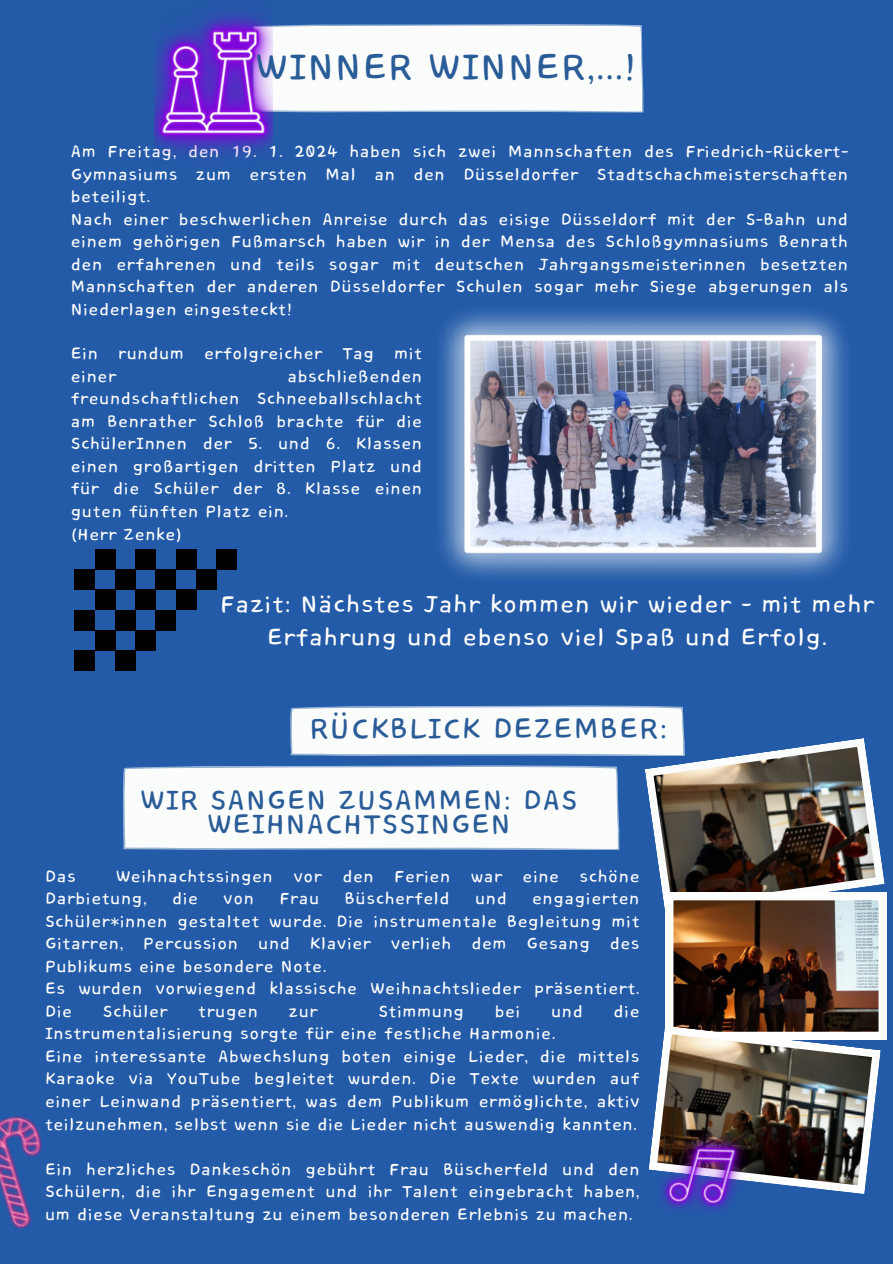
<style>
.page{position:relative;width:893px;height:1264px;background:#fff}
.page>*{position:absolute;margin:0;border:0;box-sizing:border-box;transform-origin:0 0}
.t1{font:46.65px "Core Bandi Face";color:#2a5c97}
.t2{font:36.75px "Core Bandi Face";color:#2a5c97}
.t3{font:35.25px "Core Bandi Face";color:#2a5c97}
.t4{font:30px/32.7px "Core Bandi Face";color:#fff;text-align:center}
.t5{font:21px/22.5px "Core Bandi Face";color:#fff}
</style>
<div class="page">
<div style="left:0;top:0;width:892px;height:1263px;background:#235ba8"></div>
<div style="left:273px;top:24px;width:370px;height:89px;background:#fbfdfd"></div>
<img style="left:155px;top:13px;width:118px;height:140px">
<div style="left:216px;top:549px;width:21px;height:20px;background:#000"></div>
<div style="left:196px;top:569px;width:20px;height:21px;background:#000"></div>
<div style="left:156px;top:569px;width:20px;height:21px;background:#000"></div>
<div style="left:115px;top:569px;width:20px;height:21px;background:#000"></div>
<div style="left:115px;top:650px;width:20px;height:21px;background:#000"></div>
<div style="left:75px;top:569px;width:20px;height:21px;background:#000"></div>
<div style="left:75px;top:650px;width:20px;height:21px;background:#000"></div>
<div style="left:75px;top:610px;width:20px;height:20px;background:#000"></div>
<div style="left:115px;top:610px;width:20px;height:20px;background:#000"></div>
<div style="left:156px;top:610px;width:20px;height:20px;background:#000"></div>
<div style="left:95px;top:590px;width:20px;height:20px;background:#000"></div>
<div style="left:135px;top:590px;width:21px;height:20px;background:#000"></div>
<div style="left:176px;top:590px;width:20px;height:20px;background:#000"></div>
<div style="left:176px;top:549px;width:20px;height:20px;background:#000"></div>
<div style="left:135px;top:549px;width:21px;height:20px;background:#000"></div>
<div style="left:135px;top:630px;width:21px;height:20px;background:#000"></div>
<div style="left:95px;top:549px;width:20px;height:20px;background:#000"></div>
<div style="left:95px;top:630px;width:20px;height:20px;background:#000"></div>
<img style="left:439px;top:311px;width:408px;height:267px">
<img style="left:0;top:1116px;width:43px;height:113px">
<img style="left:661px;top:1193px;width:72px;height:18px">
<svg style="left:123px;top:705px;width:763px;height:488px"></svg>
<h1 class="t1" style="left:256px;top:43px;width:383px">WINNER WINNER,...!</h1>
<p class="t5" style="left:71px;top:141px;width:779px">Am Freitag, den 19. 1. 2024 haben sich zwei Mannschaften des Friedrich-Rückert-Gymnasiums zum ersten Mal an den Düsseldorfer Stadtschachmeisterschaften beteiligt.<br>Nach einer beschwerlichen Anreise durch das eisige Düsseldorf mit der S-Bahn und einem gehörigen Fußmarsch haben wir in der Mensa des Schloßgymnasiums Benrath den erfahrenen und teils sogar mit deutschen Jahrgangsmeisterinnen besetzten Mannschaften der anderen Düsseldorfer Schulen sogar mehr Siege abgerungen als Niederlagen eingesteckt!</p>
<p class="t5" style="left:71px;top:343px;width:353px">Ein rundum erfolgreicher Tag mit einer</p>
<p class="t5" style="left:71px;top:366px;width:353px;text-indent:216px">abschließenden freundschaftlichen Schneeballschlacht am Benrather Schloß brachte für die<br>SchülerInnen der 5. und 6. Klassen einen großartigen dritten Platz und für die Schüler der 8. Klasse einen guten fünften Platz ein.<br>(Herr Zenke)</p>
<h3 class="t4" style="left:220px;top:589px;width:656px">Fazit: Nächstes Jahr kommen wir wieder - mit mehr<br>Erfahrung und ebenso viel Spaß und Erfolg.</h3>
<h2 class="t2" style="left:309px;top:710px;width:360px">RÜCKBLICK DEZEMBER:</h2>
<h3 class="t3" style="left:141px;top:782px;width:439px">WIR SANGEN ZUSAMMEN: DAS</h3>
<h3 class="t3" style="left:207px;top:806px;width:306px">WEIHNACHTSSINGEN</h3>
<p class="t5" style="left:45px;top:865px;width:596px;text-indent:71px">Weihnachtssingen vor den Ferien war eine schöne Darbietung, die von Frau Büscherfeld und engagierten Schüler*innen gestaltet wurde. Die instrumentale Begleitung mit Gitarren, Percussion und Klavier verlieh dem Gesang des Publikums eine besondere Note.<br>Es wurden vorwiegend klassische Weihnachtslieder präsentiert.<br>Die</p>
<p class="t5" style="left:45px;top:865px;width:33px">Das</p>
<p class="t5" style="left:103px;top:1000px;width:67px">Schüler</p>
<p class="t5" style="left:198px;top:1000px;width:62px">trugen</p>
<p class="t5" style="left:288px;top:1000px;width:31px">zur</p>
<p class="t5" style="left:378px;top:1000px;width:88px">Stimmung</p>
<p class="t5" style="left:494px;top:1000px;width:28px">bei</p>
<p class="t5" style="left:551px;top:1000px;width:34px">und</p>
<p class="t5" style="left:613px;top:1000px;width:28px">die</p>
<p class="t5" style="left:45px;top:1023px;width:596px">Instrumentalisierung sorgte für eine festliche Harmonie.<br>Eine interessante Abwechslung boten einige Lieder, die mittels Karaoke via YouTube begleitet wurden. Die Texte wurden auf einer Leinwand präsentiert, was dem Publikum ermöglichte, aktiv teilzunehmen, selbst wenn sie die Lieder nicht auswendig kannten.</p>
<p class="t5" style="left:45px;top:1158px;width:596px;text-align:justify">Ein herzliches Dankeschön gebührt Frau Büscherfeld und den Schülern, die ihr Engagement und ihr Talent eingebracht haben, um diese Veranstaltung zu einem besonderen Erlebnis zu machen.</p>
</div>
